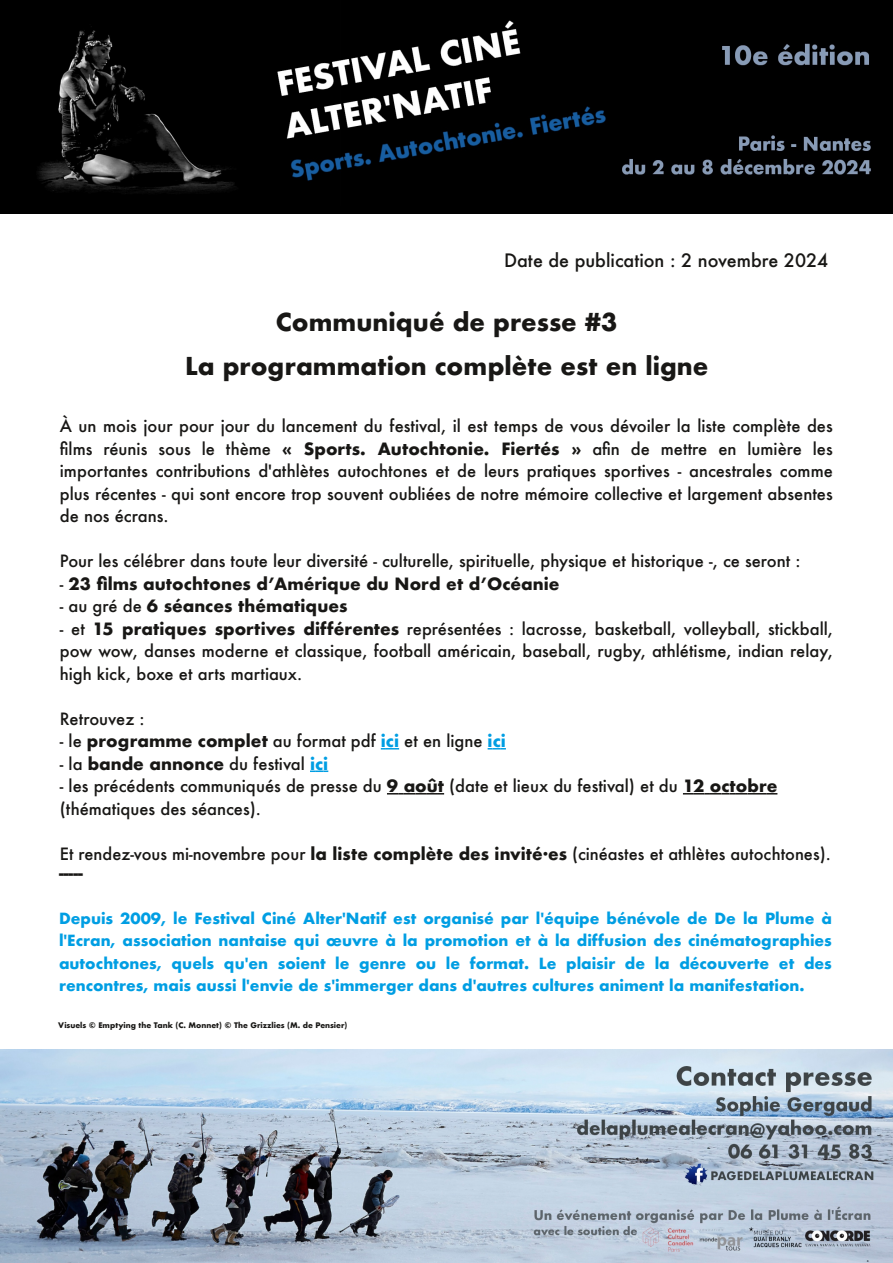
<style>
.page{position:relative;width:893px;height:1263px;background:#fff}
.page>*{position:absolute;margin:0;border:0;box-sizing:border-box;transform-origin:0 0}
.t1{font:700 24px/44.4px "Futura";color:#181715;text-align:center}
.t2{font:500 18px "Futura";color:#181715}
.t3{font:500 16.5px/22.5px "Futura";color:#181715;text-align:justify}
.t4{font:700 16.5px "Futura";color:#181715}
.t5{font:700 15px/22.5px "Futura";color:#009ee3;text-align:justify}
.t6{font:700 7.5px "Futura";letter-spacing:-.005em;color:#181715}
.s1{font-weight:700}
.s2{font-weight:500}
.s3{font-weight:700;color:#009ee3}
</style>
<div class="page">
<img style="left:0;top:0;width:893px;height:214px">
<img style="left:0;top:1049px;width:893px;height:213px">
<svg style="left:381px;top:748px;width:18px;height:1px"></svg>
<svg style="left:488px;top:748px;width:18px;height:1px"></svg>
<svg style="left:310px;top:770px;width:18px;height:2px"></svg>
<svg style="left:387px;top:793px;width:57px;height:1px"></svg>
<svg style="left:683px;top:793px;width:94px;height:1px"></svg>
<p class="t2" style="left:504px;top:249px;width:326px">Date de publication : 2 novembre 2024</p>
<h1 class="t1" style="left:185px;top:299px;width:525px">Communiqué de presse #3<br>La programmation complète est en ligne</h1>
<p class="t3" style="left:60px;top:414px;width:774px">À un mois jour pour jour du lancement du festival, il est temps de vous dévoiler la liste complète des films réunis sous le thème <span class="s1">« Sports. Autochtonie. Fiertés »</span> afin de mettre en lumière les importantes contributions d'athlètes autochtones et de leurs pratiques sportives - ancestrales comme plus récentes - qui sont encore trop souvent oubliées de notre mémoire collective et largement absentes de nos écrans.</p>
<p class="t3" style="left:60px;top:549px;width:742px">Pour les célébrer dans toute leur diversité - culturelle, spirituelle, physique et historique -, ce seront :</p>
<p class="t4" style="left:60px;top:572px;width:501px"><span class="s2">-</span> 23 films autochtones d’Amérique du Nord et d’Océanie</p>
<p class="t4" style="left:60px;top:595px;width:289px"><span class="s2">- au gré de</span> 6 séances thématiques</p>
<p class="t3" style="left:60px;top:617px;width:774px">- et <span class="s1">15 pratiques sportives différentes</span> représentées : lacrosse, basketball, volleyball, stickball, pow wow, danses moderne et classique, football américain, baseball, rugby, athlétisme, indian relay, high kick, boxe et arts martiaux.</p>
<p class="t3" style="left:60px;top:707px;width:86px">Retrouvez :</p>
<p class="t3" style="left:60px;top:729px;width:447px">- le <span class="s1">programme complet</span> au format pdf <span class="s3">ici</span> et en ligne <span class="s3">ici</span></p>
<p class="t3" style="left:60px;top:752px;width:270px">- la <span class="s1">bande annonce</span> du festival <span class="s3">ici</span></p>
<p class="t3" style="left:60px;top:774px;width:719px">- les précédents communiqués de presse du <span class="s1">9 août</span> (date et lieux du festival) et du <span class="s1">12 octobre </span>(thématiques des séances).</p>
<p class="t3" style="left:59px;top:844px;width:773px;line-height:18.9px">Et rendez-vous mi-novembre pour <span class="s1">la liste complète des invité·es</span> (cinéastes et athlètes autochtones). <span class="s1">-----</span></p>
<p class="t5" style="left:59px;top:906px;width:774px">Depuis 2009, le Festival Ciné Alter'Natif est organisé par l'équipe bénévole de De la Plume à l'Ecran, association nantaise qui œuvre à la promotion et à la diffusion des cinématographies autochtones, quels qu'en soient le genre ou le format. Le plaisir de la découverte et des rencontres, mais aussi l'envie de s'immerger dans d'autres cultures animent la manifestation.</p>
<p class="t6" style="left:58px;top:1020px;width:291px">Visuels © Emptying the Tank (C. Monnet) © The Grizzlies (M. de Pensier)</p>
</div>
